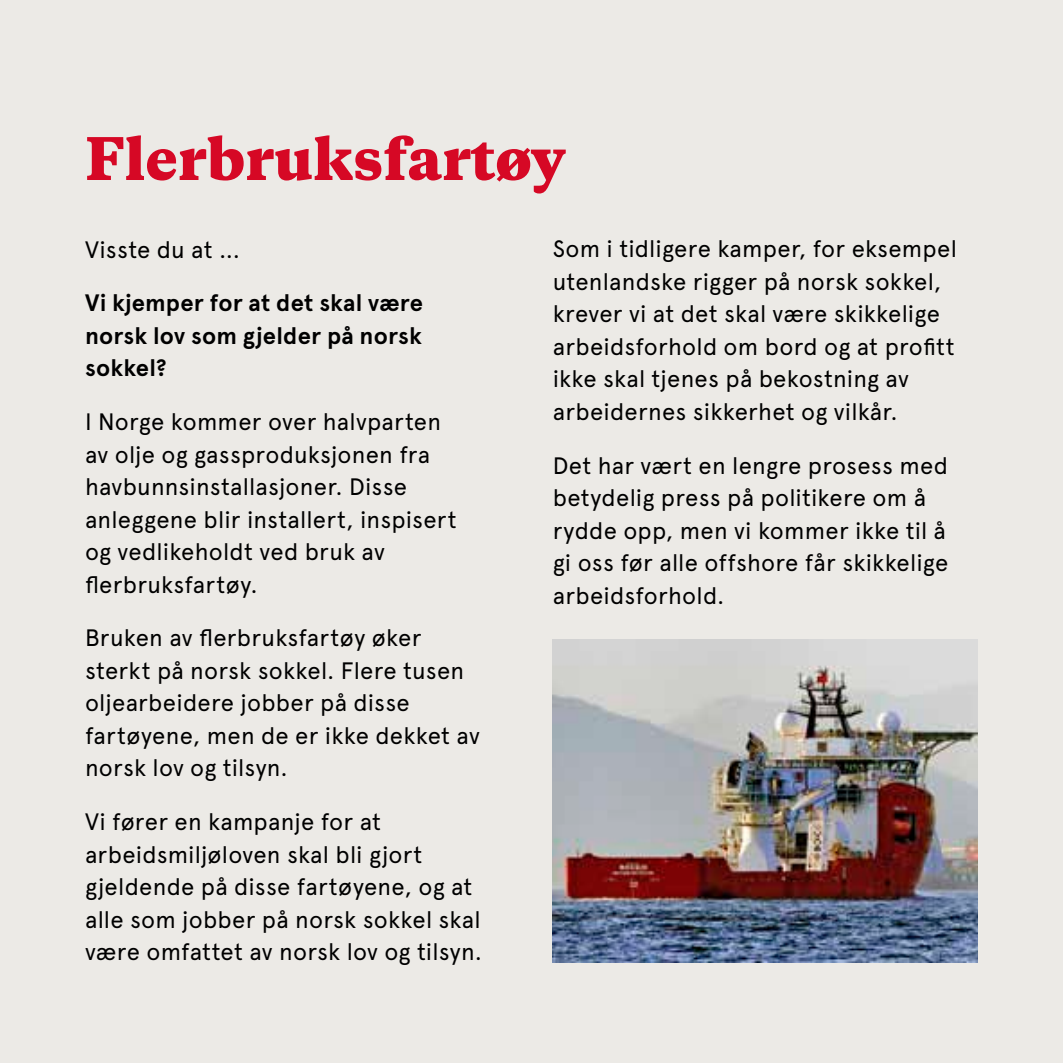
<style>
.page{position:relative;width:1063px;height:1063px;background:#eceae6}
.page>*{position:absolute;margin:0;border:0;box-sizing:border-box;transform-origin:0 0}
.t1{font:800 55px "Copernicus";color:#d60825}
.t2{font:23.75px/32.5px "Apercu";letter-spacing:.01em;color:#000}
.t3{font:700 23.75px/32.5px "Apercu";letter-spacing:.01em;color:#000;text-align:justify}
</style>
<div class="page">
<img style="left:553px;top:640px;width:425px;height:322px">
<h1 class="t1" style="left:85px;top:122px;width:482px">Flerbruksfartøy</h1>
<p class="t2" style="left:85px;top:233px;width:156px">Visste du at ...</p>
<p class="t3" style="left:85px;top:287px;width:340px">Vi kjemper for at det skal være norsk lov som gjelder på norsk sokkel?</p>
<p class="t2" style="left:85px;top:405px;width:373px">I Norge kommer over halvparten av olje og gassproduksjonen fra havbunnsinstallasjoner. Disse anleggene blir installert, inspisert og vedlikeholdt ved bruk av flerbruksfartøy.</p>
<p class="t2" style="left:85px;top:622px;width:396px">Bruken av flerbruksfartøy øker sterkt på norsk sokkel. Flere tusen oljearbeidere jobber på disse fartøyene, men de er ikke dekket av norsk lov og tilsyn.</p>
<p class="t2" style="left:85px;top:805px;width:399px">Vi fører en kampanje for at arbeidsmiljøloven skal bli gjort gjeldende på disse fartøyene, og at alle som jobber på norsk sokkel skal være omfattet av norsk lov og tilsyn.</p>
<p class="t2" style="left:553px;top:233px;width:406px">Som i tidligere kamper, for eksempel utenlandske rigger på norsk sokkel, krever vi at det skal være skikkelige arbeidsforhold om bord og at profitt ikke skal tjenes på bekostning av arbeidernes sikkerhet og vilkår.</p>
<p class="t2" style="left:553px;top:449px;width:397px">Det har vært en lengre prosess med betydelig press på politikere om å rydde opp, men vi kommer ikke til å gi oss før alle offshore får skikkelige arbeidsforhold.</p>
</div>
